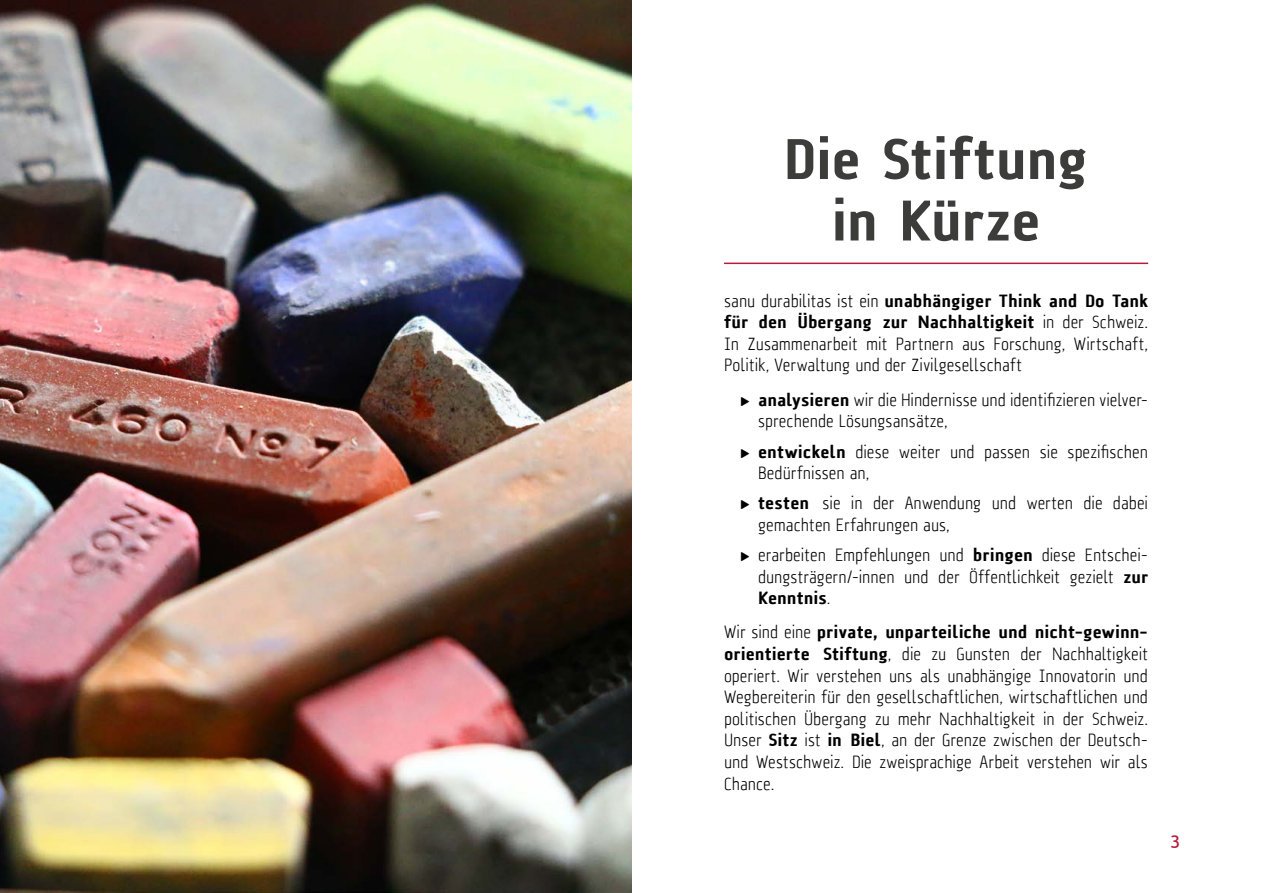
<style>
.page{position:relative;width:1263px;height:893px;background:#fff}
.page>*{position:absolute;margin:0;border:0;box-sizing:border-box;transform-origin:0 0}
.t1{font:900 58.5px/61.5px "A Asanu";letter-spacing:-.015em;color:#3c3c3b;text-align:center}
.t2{font:300 18px/21.6px "A Asanu";letter-spacing:-.005em;color:#000;text-align:justify}
.t3{font:500 18px "Asap";color:#b71b3b}
.s1{font-weight:900}
</style>
<div class="page">
<img style="left:0;top:0;width:631px;height:893px">
<hr style="left:724px;top:263px;width:424px;height:1px;background:#b71b3b">
<h1 class="t1" style="left:783px;top:128px;width:307px">Die Stiftung in Kürze</h1>
<p class="t2" style="left:724px;top:290px;width:426px">sanu durabilitas ist ein <span class="s1">unabhängiger Think and Do Tank für den Übergang zur Nachhaltigkeit</span> in der Schweiz.<br>In Zusammenarbeit mit Partnern aus Forschung, Wirtschaft, Politik, Verwaltung und der Zivilgesellschaft</p>
<p class="t2" style="left:758px;top:389px;width:392px;text-indent:-17px">&gt; <span class="s1">analysieren</span> wir die Hindernisse und identifizieren vielver&shy;sprechende Lösungsansätze,</p>
<p class="t2" style="left:758px;top:441px;width:392px;text-indent:-17px">&gt; <span class="s1">entwickeln</span> diese weiter und passen sie spezifischen<br>Bedürfnissen an,</p>
<p class="t2" style="left:758px;top:492px;width:392px;text-indent:-17px">&gt; <span class="s1">testen</span> sie in der Anwendung und werten die dabei gemachten Erfahrungen aus,</p>
<p class="t2" style="left:758px;top:544px;width:392px;text-indent:-17px">&gt; erarbeiten Empfehlungen und <span class="s1">bringen</span> diese Entschei&shy;dungsträgern/-innen und der Öffentlichkeit gezielt <span class="s1">zur Kenntnis</span>.</p>
<p class="t2" style="left:724px;top:622px;width:426px">Wir sind eine <span class="s1">private, unparteiliche und nicht-gewinn&shy;orientierte Stiftung</span>, die zu Gunsten der Nachhaltigkeit operiert. Wir verstehen uns als unabhängige Innovatorin und Wegbereiterin für den gesellschaftlichen, wirtschaftlichen und politischen Übergang zu mehr Nachhaltigkeit in der Schweiz.<br>Unser <span class="s1">Sitz</span> ist <span class="s1">in Biel</span>, an der Grenze zwischen der Deutsch&shy;und Westschweiz. Die zweisprachige Arbeit verstehen wir als Chance.</p>
<p class="t3" style="left:1170px;top:829px;width:11px">3</p>
</div>
